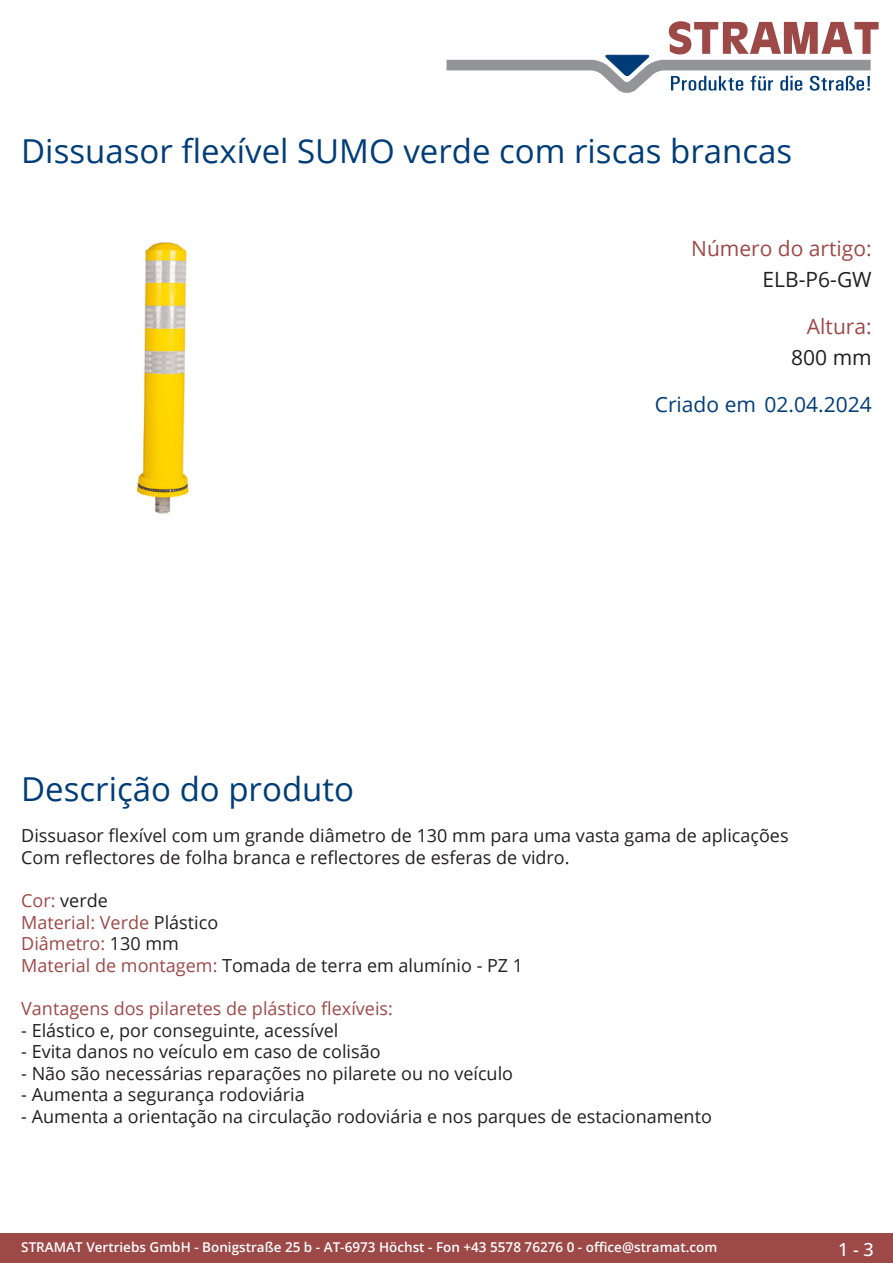
<style>
.page{position:relative;width:893px;height:1263px;background:#fff}
.page>*{position:absolute;margin:0;border:0;box-sizing:border-box;transform-origin:0 0}
.Produkttitel{font:33px "Open Sans";color:#003d78}
.TechDaten_Überschrif{font:21px "Open Sans";color:#9c4948}
.Erstellungsdatum{font:21px "Open Sans";color:#003d78}
.TechDaten_Inhalt{font:21px "Open Sans";color:#231f20}
.Beschreibung_Text{font:18px/21.6px "Open Sans";color:#231f20}
.Beschreibung_Text-2{font:18px/21.6px "Open Sans";color:#9c4948}
.t1{font:500 18px "Open Sans";color:#fff}
.t2{font:600 13.5px "Open Sans";color:#fff}
.s1{color:#231f20}
</style>
<div class="page">
<div style="left:0;top:1233px;width:893px;height:30px;background:#9c4948"></div>
<svg style="left:446px;top:21px;width:433px;height:72px"></svg>
<img style="left:137px;top:242px;width:52px;height:272px">
<p class="Produkttitel" style="left:21px;top:128px;width:772px">Dissuasor flexível SUMO verde com riscas brancas</p>
<p class="TechDaten_Überschrif" style="left:691px;top:234px;width:182px">Número do artigo:</p>
<p class="TechDaten_Inhalt" style="left:763px;top:265px;width:111px">ELB-P6-GW</p>
<p class="TechDaten_Überschrif" style="left:807px;top:312px;width:66px">Altura:</p>
<p class="TechDaten_Inhalt" style="left:791px;top:343px;width:82px">800 mm</p>
<p class="Erstellungsdatum" style="left:655px;top:390px;width:218px">Criado em 02.04.2024</p>
<p class="Produkttitel" style="left:21px;top:766px;width:334px">Descrição do produto</p>
<p class="Beschreibung_Text" style="left:21px;top:824px;width:769px">Dissuasor flexível com um grande diâmetro de 130 mm para uma vasta gama de aplicações<br>Com reflectores de folha branca e reflectores de esferas de vidro.</p>
<p class="Beschreibung_Text-2" style="left:21px;top:889px;width:503px">Cor: <span class="s1">verde<br></span>Material: Verde <span class="s1">Plástico<br></span>Diâmetro: <span class="s1">130 mm<br></span>Material de montagem: <span class="s1">Tomada de terra em alumínio - PZ 1</span></p>
<p class="Beschreibung_Text-2" style="left:21px;top:997px;width:373px">Vantagens dos pilaretes de plástico flexíveis:</p>
<p class="Beschreibung_Text" style="left:21px;top:1019px;width:319px">- Elástico e, por conseguinte, acessível</p>
<p class="Beschreibung_Text" style="left:21px;top:1040px;width:361px">- Evita danos no veículo em caso de colisão</p>
<p class="Beschreibung_Text" style="left:21px;top:1062px;width:493px">- Não são necessárias reparações no pilarete ou no veículo</p>
<p class="Beschreibung_Text" style="left:21px;top:1083px;width:285px">- Aumenta a segurança rodoviária</p>
<p class="Beschreibung_Text" style="left:21px;top:1105px;width:692px">- Aumenta a orientação na circulação rodoviária e nos parques de estacionamento</p>
<p class="t2" style="left:21px;top:1238px;width:698px">STRAMAT Vertriebs GmbH - Bonigstraße 25 b - AT-6973 Höchst - Fon +43 5578 76276 0 - office@stramat.com</p>
<p class="t1" style="left:838px;top:1237px;width:37px">1 - 3</p>
</div>
